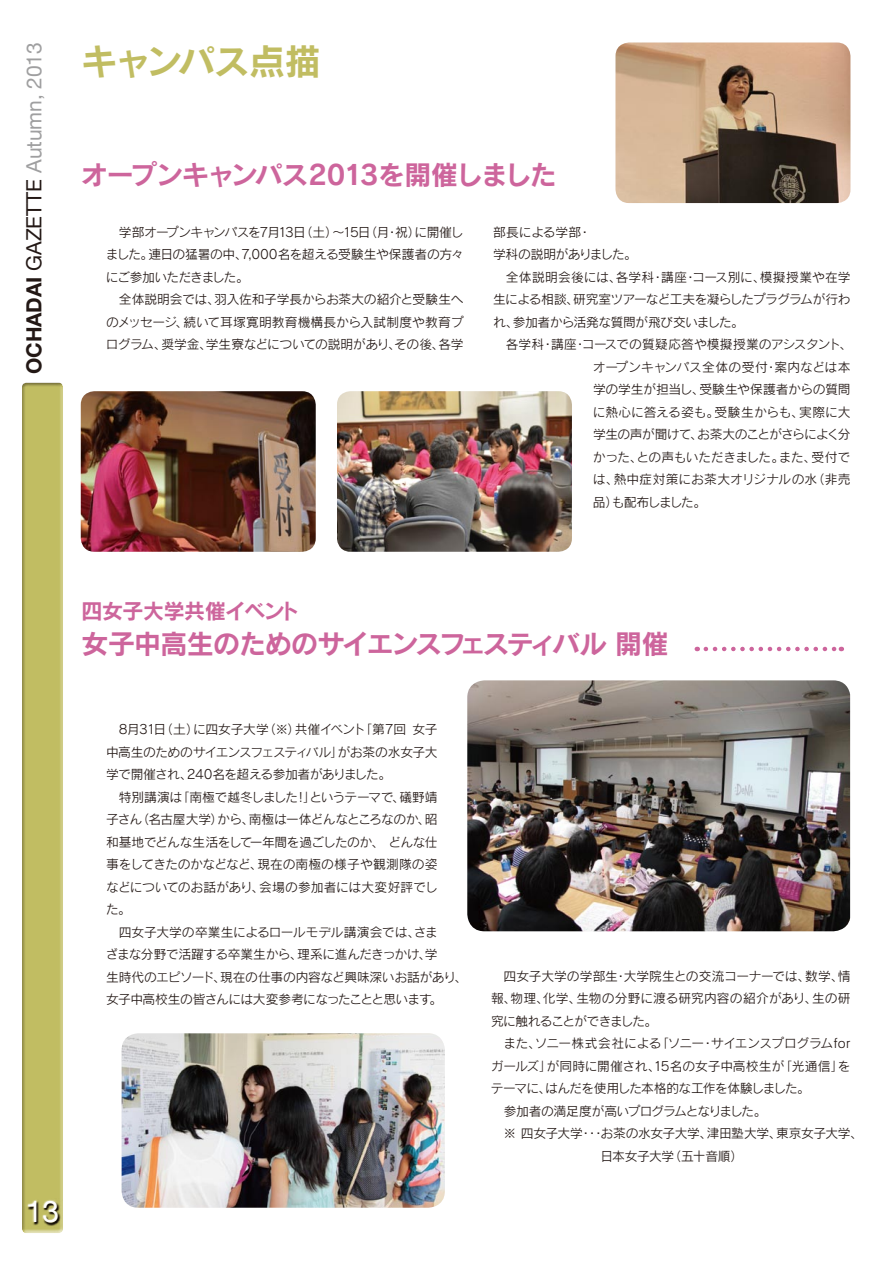
<style>
.page{position:relative;width:893px;height:1263px;background:#fff}
.page>*{position:absolute;margin:0;border:0;box-sizing:border-box;transform-origin:0 0}
.t1{font:36px "Rodin Pro B";letter-spacing:-.035em;color:#c1bd62}
.t2{font:30px "Helvetica Neue";color:#fff}
.t3{font:27px "Rodin Pro B";letter-spacing:-.05em;color:#cd659c}
.t4{font:21px "Helvetica Neue";letter-spacing:-.005em;color:#9f9fa0}
.t5{font:21px "Rodin Pro B";letter-spacing:-.025em;color:#cd659c}
.t6{font:12.75px/22.5px "Rodin Pro M";letter-spacing:-.025em;color:#231815;text-align:justify}
.t7{font:12.75px "Rodin Pro M";letter-spacing:.01em;color:#231815}
.t8{font:12.75px "Rodin Pro M";letter-spacing:-.05em;color:#231815}
.t9{font:12.75px "Rodin Pro M";letter-spacing:-.005em;color:#231815}
.t10{font:12.75px "Rodin Pro M";letter-spacing:-.06em;color:#231815}
.t11{font:12.75px "Rodin Pro M";letter-spacing:-.055em;color:#231815}
.t12{font:12.75px "Rodin Pro M";letter-spacing:-.045em;color:#231815}
.t13{font:12.75px "Rodin Pro M";color:#231815}
.t14{font:12.75px "Rodin Pro M";letter-spacing:-.1em;color:#231815}
.s1{font-weight:700;color:#231815}
.s2{color:#231815}
</style>
<div class="page">
<div style="left:20px;top:381px;width:43px;height:852px;background:#231815;opacity:.4"></div>
<svg style="left:20px;top:1181px;width:43px;height:52px;background:#b6b26a"></svg>
<img style="left:467px;top:680px;width:383px;height:251px">
<svg style="left:706px;top:647px;width:136px;height:4px"></svg>
<img style="left:122px;top:1033px;width:323px;height:175px">
<img style="left:337px;top:391px;width:235px;height:161px">
<img style="left:81px;top:391px;width:235px;height:161px">
<img style="left:615px;top:43px;width:235px;height:160px">
<h3 class="t4" style="left:21px;top:374px;width:333px;rotate:-90deg"><span class="s1">OCHADAI</span> <span class="s2">GAZETTE</span> Autumn, 2013</h3>
<h1 class="t1" style="left:82px;top:37px;width:241px">キャンパス点描</h1>
<h3 class="t3" style="left:81px;top:157px;width:478px">オープンキャンパス2013を開催しました</h3>
<p class="t6" style="left:106px;top:220px;width:360px;text-indent:13px">学部オープンキャンパスを7月13日（土）～15日（月・祝）に開催しました。連日の猛暑の中、7,000名を超える受験生や保護者の方々にご参加いただきました。</p>
<p class="t6" style="left:106px;top:288px;width:359px;text-indent:13px">全体説明会では、羽入佐和子学長からお茶大の紹介と受験生へのメッセージ、続いて耳塚寛明教育機構長から入試制度や教育プログラム、奨学金、学生寮などについての説明があり、その後、各学</p>
<p class="t6" style="left:493px;top:220px;width:99px">部長による学部・</p>
<p class="t8" style="left:493px;top:246px;width:145px">学科の説明がありました。</p>
<p class="t7" style="left:506px;top:268px;width:346px">全体説明会後には、各学科・講座・コース別に、模擬授業や在学</p>
<p class="t8" style="left:493px;top:291px;width:359px">生による相談、研究室ツアーなど工夫を凝らしたプラグラムが行わ</p>
<p class="t12" style="left:493px;top:313px;width:252px">れ、参加者から活発な質問が飛び交いました。</p>
<p class="t9" style="left:506px;top:336px;width:348px">各学科・講座・コースでの質疑応答や模擬授業のアシスタント、</p>
<p class="t7" style="left:593px;top:359px;width:259px">オープンキャンパス全体の受付・案内などは本</p>
<p class="t6" style="left:593px;top:378px;width:259px">学の学生が担当し、受験生や保護者からの質問</p>
<p class="t13" style="left:593px;top:404px;width:259px">に熱心に答える姿も。受験生からも、実際に大</p>
<p class="t11" style="left:593px;top:426px;width:259px">学生の声が聞けて、お茶大のことがさらによく分</p>
<p class="t6" style="left:593px;top:445px;width:259px">かった、との声もいただきました。また、受付で</p>
<p class="t7" style="left:593px;top:471px;width:259px">は、熱中症対策にお茶大オリジナルの水（非売</p>
<p class="t14" style="left:593px;top:494px;width:115px">品）も配布しました。</p>
<h3 class="t5" style="left:82px;top:597px;width:220px">四女子大学共催イベント</h3>
<h3 class="t3" style="left:82px;top:625px;width:588px">女子中高生のためのサイエンスフェスティバル 開催</h3>
<h2 class="t2" style="left:26px;top:1194px;width:35px">13</h2>
<p class="t6" style="left:106px;top:718px;width:333px;text-indent:13px">8月31日（土）に四女子大学（※）共催イベント「第7回 女子中高生のためのサイエンスフェスティバル」がお茶の水女子大学で開催され、240名を超える参加者がありました。</p>
<p class="t6" style="left:106px;top:785px;width:333px;text-indent:13px">特別講演は「南極で越冬しました！」というテーマで、礒野靖子さん（名古屋大学）から、南極は一体どんなところなのか、昭和基地でどんな生活をして一年間を過ごしたのか、 どんな仕事をしてきたのかなどなど、現在の南極の様子や観測隊の姿などについてのお話があり、会場の参加者には大変好評でした。</p>
<p class="t6" style="left:106px;top:920px;width:363px;text-align:left;text-indent:13px">四女子大学の卒業生によるロールモデル講演会では、さま<br>ざまな分野で活躍する卒業生から、理系に進んだきっかけ、学<br>生時代のエピソード、現在の仕事の内容など興味深いお話があり、女子中高校生の皆さんには大変参考になったことと思います。</p>
<p class="t6" style="left:491px;top:964px;width:361px;text-indent:13px">四女子大学の学部生・大学院生との交流コーナーでは、数学、情報、物理、化学、生物の分野に渡る研究内容の紹介があり、生の研究に触れることができました。</p>
<p class="t6" style="left:503px;top:1032px;width:348px">また、ソニー株式会社による「ソニー・サイエンスプログラムfor</p>
<p class="t6" style="left:491px;top:1054px;width:361px">ガールズ」が同時に開催され、15名の女子中高校生が「光通信」を</p>
<p class="t8" style="left:491px;top:1080px;width:320px">テーマに、はんだを使用した本格的な工作を体験しました。</p>
<p class="t10" style="left:504px;top:1103px;width:264px">参加者の満足度が高いプログラムとなりました。</p>
<p class="t6" style="left:504px;top:1122px;width:361px">※ 四女子大学・・・お茶の水女子大学、津田塾大学、東京女子大学、</p>
<p class="t6" style="left:491px;top:1144px;width:254px">　　　　　　　　　日本女子大学（五十音順）</p>
</div>
